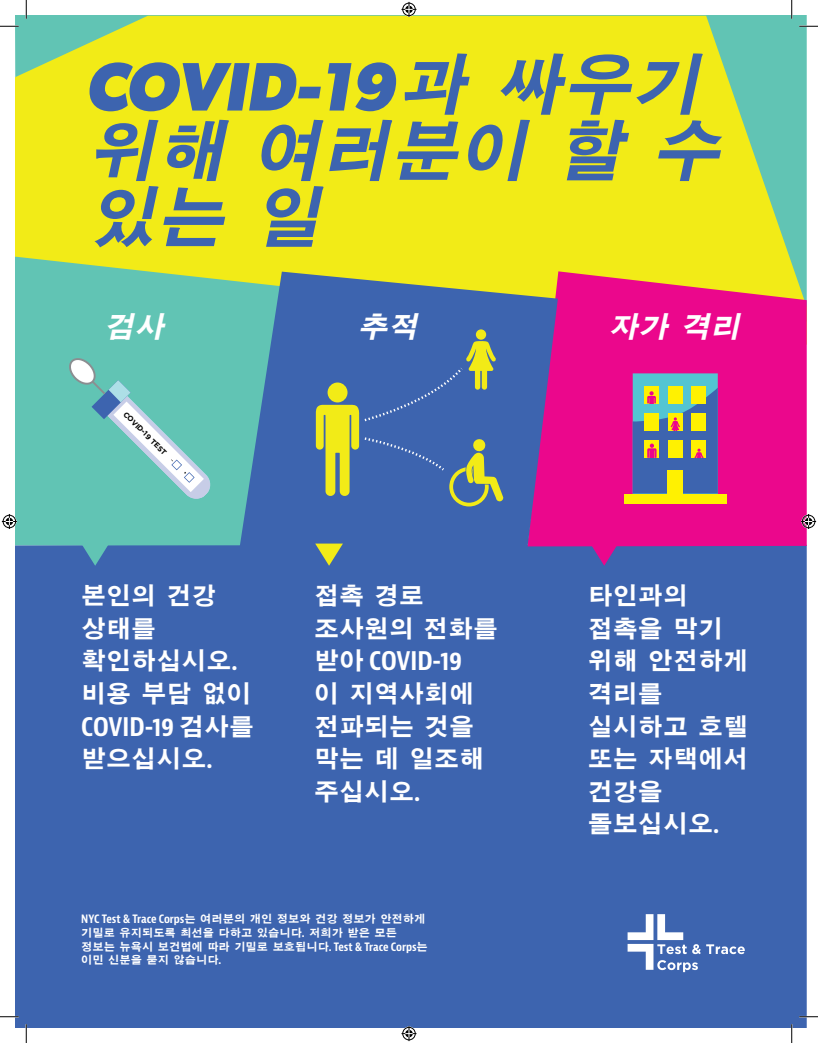
<style>
.page{position:relative;width:818px;height:1043px;background:#fff}
.page>*{position:absolute;margin:0;border:0;box-sizing:border-box;transform-origin:0 0}
.t1{font:italic 700 68.75px "Gibson";color:#3d64af}
.t2{font:italic 700 68.75px/66.2px "SM Gothic Std";color:#3d64af}
.t3{font:italic 700 30px "SM Gothic Std";color:#fff}
.t4{font:700 25px/32.5px "SM Gothic Std";color:#fff}
.t5{font:700 condensed 25px "Bernina Sans";color:#fff}
.t6{font:700 11.25px/13.8px "SM Gothic Std";color:#fff}
.t7{font:700 7.5px "Gotham";color:#050504}
.s1{font-family:"SM Gothic Std"}
.s2{font-family:"Bernina Sans";font-stretch:condensed}
.s3{font-family:"SM Gothic Std";font-stretch:normal}
</style>
<div class="page">
<div style="left:15px;top:344px;width:224px;height:201px;background:#61c4b4"></div>
<svg style="left:67px;top:354px;width:144px;height:146px;background:#79c8bf"></svg>
<svg style="left:15px;top:16px;width:791px;height:328px;background:#dae430"></svg>
<div style="left:15px;top:545px;width:791px;height:483px;background:#3d64af"></div>
<svg style="left:527px;top:271px;width:279px;height:275px;background:#ea1684"></svg>
<div style="left:624px;top:493px;width:102px;height:10px;background:#fff101"></div>
<svg style="left:632px;top:373px;width:85px;height:121px;background:#78998a"></svg>
<svg style="left:239px;top:272px;width:319px;height:277px;background:#5970a2"></svg>
<div style="left:476px;top:329px;width:10px;height:11px;background:#f2eb17;border-radius:50%"></div>
<svg style="left:316px;top:341px;width:187px;height:165px;background:#5a7a97"></svg>
<svg style="left:590px;top:543px;width:28px;height:22px"></svg>
<svg style="left:315px;top:543px;width:28px;height:22px"></svg>
<svg style="left:81px;top:543px;width:28px;height:22px"></svg>
<svg style="left:706px;top:944px;width:38px;height:10px"></svg>
<svg style="left:627px;top:914px;width:73px;height:58px"></svg>
<svg style="left:0;top:25px;width:19px;height:2px"></svg>
<svg style="left:799px;top:25px;width:19px;height:2px"></svg>
<svg style="left:0;top:1015px;width:19px;height:2px"></svg>
<svg style="left:799px;top:1015px;width:19px;height:2px"></svg>
<svg style="left:25px;top:0;width:2px;height:19px"></svg>
<svg style="left:25px;top:1024px;width:2px;height:18px"></svg>
<svg style="left:790px;top:0;width:2px;height:19px"></svg>
<svg style="left:790px;top:1024px;width:2px;height:18px"></svg>
<svg style="left:401px;top:2px;width:15px;height:15px"></svg>
<svg style="left:401px;top:1026px;width:15px;height:15px"></svg>
<svg style="left:2px;top:514px;width:15px;height:15px"></svg>
<svg style="left:801px;top:514px;width:15px;height:15px"></svg>
<h1 class="t1" style="left:86px;top:46px;width:631px">COVID-19<span class="s1">과 싸우기</span></h1>
<h1 class="t2" style="left:86px;top:123px;width:651px">위해 여러분이 할 수 있는 일</h1>
<h2 class="t3" style="left:104px;top:312px;width:69px">검사</h2>
<h2 class="t3" style="left:357px;top:312px;width:69px">추적</h2>
<h2 class="t3" style="left:607px;top:312px;width:141px">자가 격리</h2>
<p class="t7" style="left:128px;top:409px;width:59px;rotate:45deg">COVID-19 TEST</p>
<h3 class="t4" style="left:81px;top:581px;width:171px">본인의 건강 상태를 확인하십시오<span class="s2">. </span>비용 부담 없이</h3>
<h3 class="t5" style="left:81px;top:711px;width:174px">COVID-19 <span class="s3">검사를</span></h3>
<h3 class="t4" style="left:81px;top:744px;width:133px">받으십시오<span class="s2">.</span></h3>
<h3 class="t4" style="left:314px;top:581px;width:186px">접촉 경로 조사원의 전화를</h3>
<h3 class="t5" style="left:314px;top:646px;width:149px"><span class="s3">받아</span> COVID-19</h3>
<h3 class="t4" style="left:314px;top:679px;width:171px">이 지역사회에 전파되는 것을 막는 데 일조해 주십시오<span class="s2">.</span></h3>
<p class="t6" style="left:81px;top:912px;width:348px"><span class="s2">NYC Test &amp; Trace Corps</span>는 여러분의 개인 정보와 건강 정보가 안전하게 기밀로 유지되도록 최선을 다하고 있습니다<span class="s2">.</span> 저희가 받은 모든 정보는 뉴욕시 보건법에 따라 기밀로 보호됩니다<span class="s2">. Test &amp; Trace Corps</span>는 이민 신분을 묻지 않습니다<span class="s2">.</span></p>
<h3 class="t4" style="left:588px;top:581px;width:161px">타인과의 접촉을 막기 위해 안전하게 격리를 실시하고 호텔 또는 자택에서 건강을 돌보십시오<span class="s2">.</span></h3>
</div>
